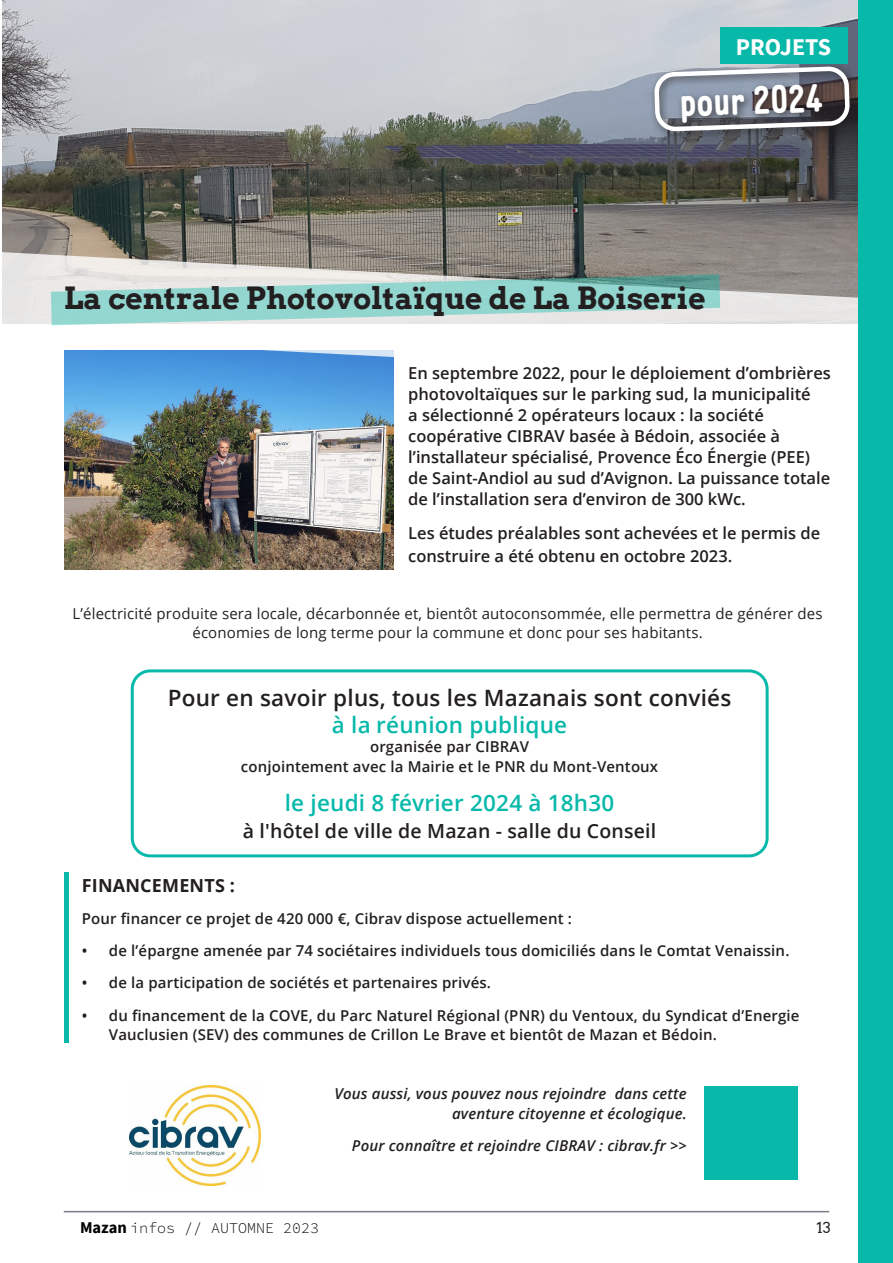
<style>
.page{position:relative;width:893px;height:1263px;background:#fff}
.page>*{position:absolute;margin:0;border:0;box-sizing:border-box;transform-origin:0 0}
.petit_titre_avec_puces{font:700 39px "Generika";color:#fff}
.petit_titre_avec_puces-2{font:700 30px "Arvo";color:#231f20}
.rubrique{font:700 24px "Source Sans Pro";color:#fff}
.intro{font:600 22.5px/27px "Open Sans";letter-spacing:.01em;color:#231f20;text-align:center}
.intro-2{font:600 22.5px "Open Sans";letter-spacing:.01em;color:#08b9aa}
.intro-3{font:600 19.5px "Open Sans";letter-spacing:.01em;color:#231f20}
.intro-4{font:700 18px "Open Sans";letter-spacing:.01em;color:#231f20}
.intro-5{font:600 16.5px/21px "Open Sans";color:#231f20}
.intro-6{font:600 15px/19.5px "Open Sans";letter-spacing:.01em;color:#231f20}
.intro-7{font:15px/19.5px "Open Sans";letter-spacing:.01em;color:#231f20;text-align:center}
.intro-8{font:italic 600 15px/19.5px "Open Sans";letter-spacing:.01em;color:#231f20;text-align:right}
.t1{font:15px "Source Code Variable";color:#000001}
.t2{font:15px "Arvo";color:#231f20}
.s1{color:#08b9aa}
.s2{font-family:"Source Sans Pro";font-weight:700;font-size:16.5px}
</style>
<div class="page">
<hr style="left:64px;top:1211px;width:765px;height:1px;background:#797f88">
<img style="left:2px;top:0;width:857px;height:252px">
<div style="left:131px;top:669px;width:638px;height:188px;border:3px solid #08b9aa;border-radius:18px"></div>
<img style="left:64px;top:384px;width:330px;height:185px">
<svg style="left:2px;top:252px;width:857px;height:132px"></svg>
<div style="left:650px;top:62px;width:211px;height:80px;background:#231f20;opacity:.75"></div>
<svg style="left:652px;top:69px;width:199px;height:60px;background:#7d7e87"></svg>
<div style="left:720px;top:28px;width:127px;height:36px;background:#08b9aa"></div>
<svg style="left:51px;top:274px;width:669px;height:51px;background:#aad6d0"></svg>
<div style="left:704px;top:1086px;width:93px;height:94px;background:#08b9aa"></div>
<img style="left:129px;top:1085px;width:132px;height:100px">
<hr style="left:65px;top:872px;width:4px;height:171px;background:#08b9aa">
<div style="left:859px;top:0;width:34px;height:1263px;background:#08b9aa"></div>
<p class="rubrique" style="left:736px;top:30px;width:97px">PROJETS</p>
<p class="petit_titre_avec_puces" style="left:679px;top:80px;width:144px;rotate:-2deg">pour 2024</p>
<p class="petit_titre_avec_puces-2" style="left:64px;top:279px;width:643px">La centrale Photovoltaïque de La Boiserie</p>
<p class="intro-5" style="left:408px;top:363px;width:424px">En septembre 2022, pour le déploiement d’ombrières photovoltaïques sur le parking sud, la municipalité<br>a sélectionné 2 opérateurs locaux : la société coopérative CIBRAV basée à Bédoin, associée à l’installateur spécialisé, Provence Éco Énergie (PEE) de Saint-Andiol au sud d’Avignon. La puissance totale de l’installation sera d’environ de 300 kWc.</p>
<p class="intro-5" style="left:408px;top:522px;width:414px;line-height:22.5px">Les études préalables sont achevées et le permis de construire a été obtenu en octobre 2023.</p>
<p class="intro-7" style="left:73px;top:603px;width:751px">L’électricité produite sera locale, décarbonnée et, bientôt autoconsommée, elle permettra de générer des économies de long terme pour la commune et donc pour ses habitants.</p>
<p class="intro" style="left:168px;top:683px;width:565px">Pour en savoir plus, tous les Mazanais sont conviés <span class="s1">à la réunion publique</span></p>
<p class="intro-6" style="left:241px;top:737px;width:419px;text-align:center">organisée par CIBRAV<br>conjointement avec la Mairie et le PNR du Mont-Ventoux</p>
<p class="intro-2" style="left:285px;top:788px;width:331px">le jeudi 8 février 2024 à 18h30</p>
<p class="intro-3" style="left:243px;top:818px;width:415px">à l'hôtel de ville de Mazan - salle du Conseil</p>
<p class="intro-4" style="left:82px;top:872px;width:155px">FINANCEMENTS :</p>
<p class="intro-6" style="left:82px;top:908px;width:492px">Pour financer ce projet de 420 000 €, Cibrav dispose actuellement :</p>
<p class="intro-6" style="left:82px;top:941px;width:709px">• de l’épargne amenée par 74 sociétaires individuels tous domiciliés dans le Comtat Venaissin.</p>
<p class="intro-6" style="left:82px;top:973px;width:411px">• de la participation de sociétés et partenaires privés.</p>
<p class="intro-6" style="left:109px;top:1005px;width:692px;text-indent:-27px">• du financement de la COVE, du Parc Naturel Régional (PNR) du Ventoux, du Syndicat d’Energie<br>Vauclusien (SEV) des communes de Crillon Le Brave et bientôt de Mazan et Bédoin.</p>
<p class="intro-8" style="left:334px;top:1084px;width:354px">Vous aussi, vous pouvez nous rejoindre dans cette aventure citoyenne et écologique.</p>
<p class="intro-8" style="left:352px;top:1135px;width:336px">Pour connaître et rejoindre CIBRAV : cibrav.fr &gt;&gt;</p>
<p class="t1" style="left:80px;top:1217px;width:241px"><span class="s2">Mazan</span> infos // AUTOMNE 2023</p>
<p class="t2" style="left:816px;top:1218px;width:16px">13</p>
</div>
